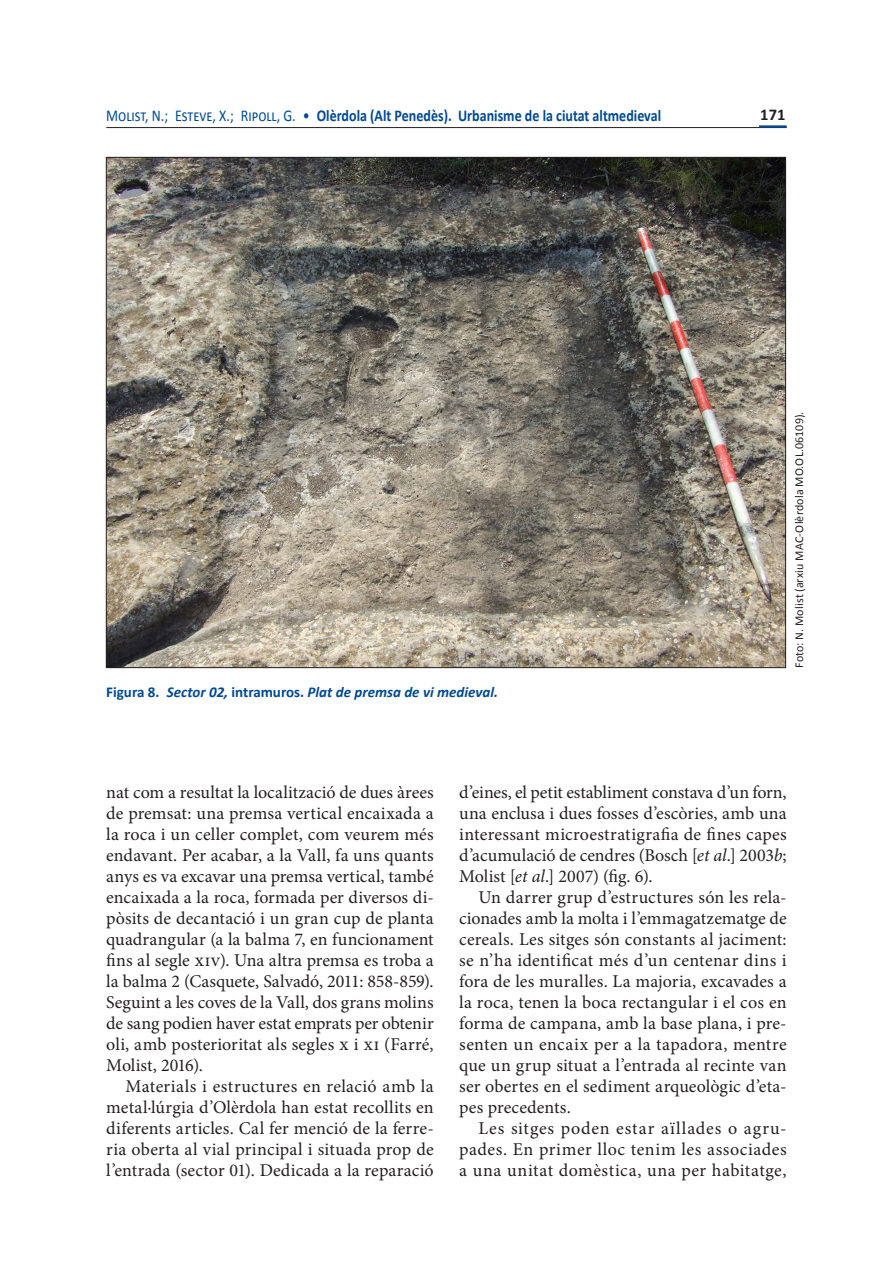
<style>
.page{position:relative;width:893px;height:1263px;background:#fff}
.page>*{position:absolute;margin:0;border:0;box-sizing:border-box;transform-origin:0 0}
.text_sagnat{font:18px/21px "Minion Pro";color:#231f20;text-align:justify}
.t1{font:700 16.5px "Calibri";color:#014990;scale:.85 1}
.t2{font:700 16.5px "Calibri";color:#231f20}
.peu_foto{font:italic 700 15px "Calibri";color:#014990}
.AUTOR-FOTGRAFIA-LATE{font:12px "Calibri";letter-spacing:.015em;color:#231f20}
.s1{font-weight:400}
.s2{font-style:normal}
.s3{font-style:italic}
</style>
<div class="page">
<hr style="left:106px;top:127px;width:681px;height:1px;background:#231f20">
<hr style="left:759px;top:125px;width:28px;height:3px;background:#014990">
<img style="left:108px;top:159px;width:676px;height:507px">
<p class="t1" style="left:106px;top:105px;width:654px"><span class="s1">Molist, N.; Esteve, X.; Ripoll, G. •</span> Olèrdola (Alt Penedès). Urbanisme de la ciutat altmedieval</p>
<p class="t2" style="left:760px;top:104px;width:27px">171</p>
<p class="peu_foto" style="left:106px;top:683px;width:393px"><span class="s2">Figura 8.</span> Sector 02, <span class="s2">intramuros.</span> Plat de premsa de vi medieval.</p>
<p class="AUTOR-FOTGRAFIA-LATE" style="left:791px;top:668px;width:258px;rotate:-90deg">Foto: N. Molist (arxiu MAC-Olèrdola MO.OL.06109).</p>
<p class="text_sagnat" style="left:106px;top:781px;width:329px">nat com a resultat la localització de dues àrees de premsat: una premsa vertical encaixada a la roca i un celler complet, com veurem més endavant. Per acabar, a la Vall, fa uns quants anys es va excavar una premsa vertical, també encaixada a la roca, formada per diversos di&shy;pòsits de decantació i un gran cup de planta quadrangular (a la balma 7, en funcionament fins al segle xiv). Una altra premsa es troba a la balma 2 (Casquete, Salvadó, 2011: 858-859).<br>Seguint a les coves de la Vall, dos grans molins de sang podien haver estat emprats per obtenir oli, amb posterioritat als segles x i xi (Farré, Molist, 2016).</p>
<p class="text_sagnat" style="left:106px;top:1075px;width:329px;text-indent:19px">Materials i estructures en relació amb la metal·lúrgia d’Olèrdola han estat recollits en diferents articles. Cal fer menció de la ferre&shy;ria oberta al vial principal i situada prop de l’entrada (sector 01). Dedicada a la reparació</p>
<p class="text_sagnat" style="left:459px;top:781px;width:329px">d’eines, el petit establiment constava d’un forn, una enclusa i dues fosses d’escòries, amb una interessant microestratigrafia de fines capes d’acumulació de cendres (Bosch [<span class="s3">et al</span>.] 2003<span class="s3">b</span>; Molist [<span class="s3">et al</span>.] 2007) (fig. 6).</p>
<p class="text_sagnat" style="left:459px;top:886px;width:329px;text-indent:19px">Un darrer grup d’estructures són les rela&shy;cionades amb la molta i l’emmagatzematge de cereals. Les sitges són constants al jaciment: se n’ha identificat més d’un centenar dins i fora de les muralles. La majoria, excavades a la roca, tenen la boca rectangular i el cos en forma de campana, amb la base plana, i pre&shy;senten un encaix per a la tapadora, mentre que un grup situat a l’entrada al recinte van ser obertes en el sediment arqueològic d’eta&shy;pes precedents.</p>
<p class="text_sagnat" style="left:459px;top:1117px;width:329px;text-indent:19px">Les sitges poden estar aïllades o agru&shy;pades. En primer lloc tenim les associades a una unitat domèstica, una per habitatge,</p>
</div>
